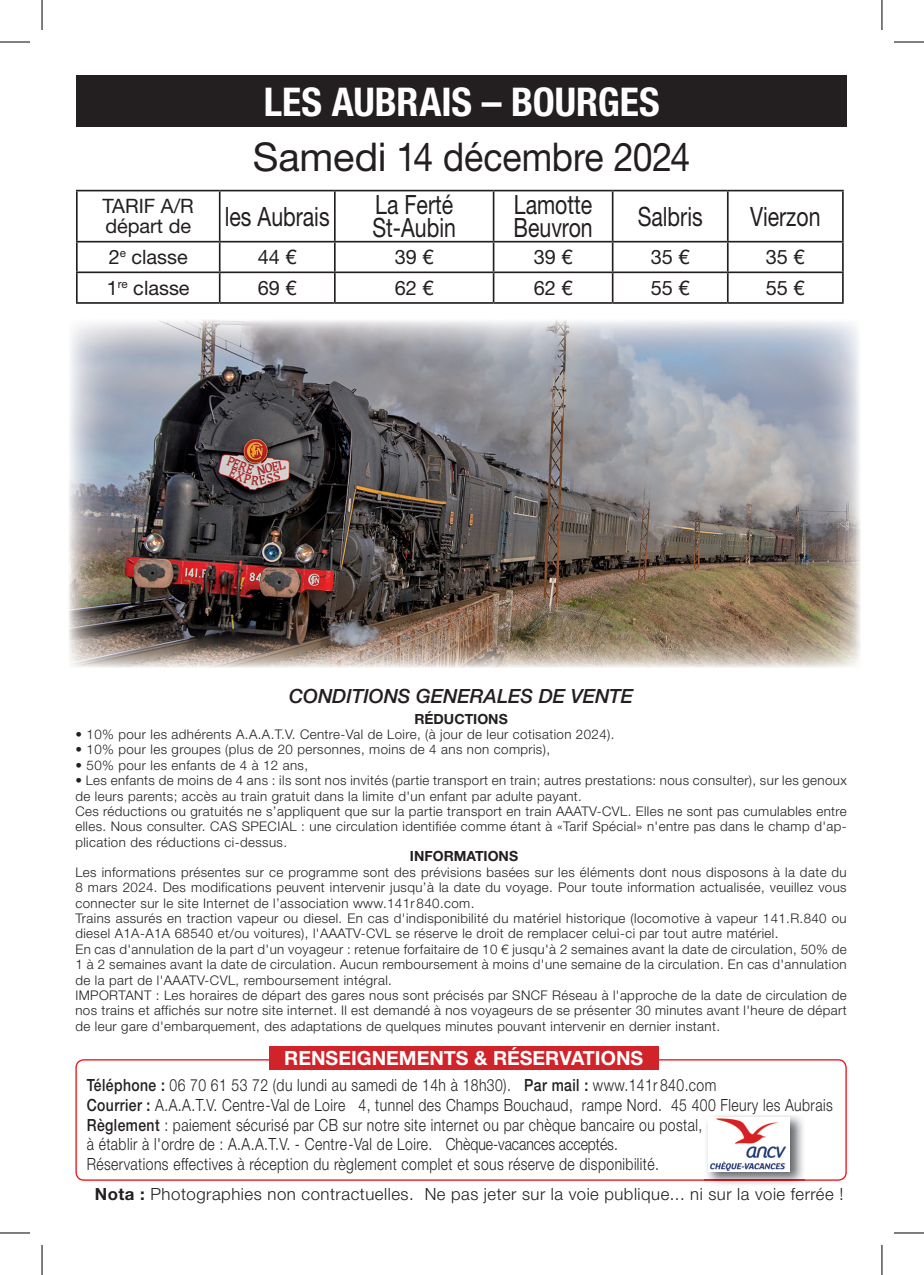
<style>
.page{position:relative;width:924px;height:1275px;background:#fff}
.page>*{position:absolute;margin:0;border:0;box-sizing:border-box;transform-origin:0 0}
.t1{font:39.6px "Helvetica Neue LT Std";letter-spacing:-.005em;color:#231f20}
.t2{font:700 condensed 39.6px "Helvetica Neue LT Std";color:#fff}
.t3{font:26.6px/22.4px "Helvetica Neue LT Std";color:#231f20;scale:.8 1}
.t4{font:20px "Helvetica Neue LT Std";color:#231f20}
.t5{font:19.8px/19.8px "Helvetica Neue LT Std";color:#231f20}
.t6{font:700 19.6px "Helvetica Neue LT Std";color:#fff}
.t7{font:italic 500 19.6px "Helvetica Neue LT Std";color:#231f20}
.t8{font:300 16.8px/19.6px "Helvetica Neue LT Std";letter-spacing:.03em;color:#231f20;scale:.83 1}
.t9{font:300 16.8px "Helvetica Neue LT Std";letter-spacing:.03em;color:#231f20}
.t10{font:700 14px "Helvetica Neue LT Std";color:#231f20}
.t11{font:300 13.2px/15.4px "Helvetica Neue LT Std";letter-spacing:.03em;color:#231f20}
.s1{font-weight:500}
.s2{font-weight:700}
</style>
<div class="page">
<hr style="left:76px;top:190px;width:143px;height:1px;background:#231f20">
<hr style="left:76px;top:191px;width:2px;height:50px;background:#231f20">
<hr style="left:219px;top:190px;width:115px;height:1px;background:#231f20">
<hr style="left:219px;top:191px;width:1px;height:50px;background:#231f20">
<hr style="left:334px;top:190px;width:159px;height:1px;background:#231f20">
<hr style="left:334px;top:191px;width:1px;height:50px;background:#231f20">
<hr style="left:493px;top:190px;width:119px;height:1px;background:#231f20">
<hr style="left:492px;top:191px;width:2px;height:50px;background:#231f20">
<hr style="left:612px;top:190px;width:115px;height:1px;background:#231f20">
<hr style="left:611px;top:191px;width:2px;height:50px;background:#231f20">
<hr style="left:727px;top:190px;width:116px;height:1px;background:#231f20">
<hr style="left:76px;top:241px;width:143px;height:1px;background:#231f20">
<hr style="left:76px;top:242px;width:2px;height:29px;background:#231f20">
<hr style="left:219px;top:241px;width:115px;height:1px;background:#231f20">
<hr style="left:334px;top:241px;width:159px;height:1px;background:#231f20">
<hr style="left:493px;top:241px;width:119px;height:1px;background:#231f20">
<hr style="left:492px;top:242px;width:2px;height:29px;background:#231f20">
<hr style="left:612px;top:241px;width:115px;height:1px;background:#231f20">
<hr style="left:611px;top:242px;width:2px;height:29px;background:#231f20">
<hr style="left:727px;top:241px;width:116px;height:1px;background:#231f20">
<hr style="left:76px;top:271px;width:143px;height:2px;background:#231f20">
<hr style="left:76px;top:273px;width:2px;height:29px;background:#231f20">
<hr style="left:219px;top:271px;width:115px;height:2px;background:#231f20">
<svg style="left:219px;top:242px;width:1px;height:60px"></svg>
<hr style="left:334px;top:271px;width:159px;height:2px;background:#231f20">
<svg style="left:334px;top:242px;width:1px;height:60px"></svg>
<hr style="left:493px;top:271px;width:119px;height:2px;background:#231f20">
<hr style="left:492px;top:273px;width:2px;height:29px;background:#231f20">
<hr style="left:612px;top:271px;width:115px;height:2px;background:#231f20">
<hr style="left:611px;top:273px;width:2px;height:29px;background:#231f20">
<hr style="left:727px;top:271px;width:116px;height:2px;background:#231f20">
<hr style="left:76px;top:302px;width:143px;height:2px;background:#231f20">
<hr style="left:219px;top:302px;width:115px;height:2px;background:#231f20">
<hr style="left:334px;top:302px;width:159px;height:2px;background:#231f20">
<hr style="left:493px;top:302px;width:119px;height:2px;background:#231f20">
<hr style="left:726px;top:191px;width:2px;height:50px;background:#231f20">
<hr style="left:841px;top:191px;width:2px;height:50px;background:#231f20">
<hr style="left:726px;top:242px;width:2px;height:29px;background:#231f20">
<hr style="left:841px;top:242px;width:2px;height:29px;background:#231f20">
<hr style="left:726px;top:273px;width:2px;height:29px;background:#231f20">
<hr style="left:841px;top:273px;width:2px;height:29px;background:#231f20">
<hr style="left:612px;top:302px;width:115px;height:2px;background:#231f20">
<hr style="left:727px;top:302px;width:116px;height:2px;background:#231f20">
<div style="left:77px;top:76px;width:769px;height:51px;background:#231f20"></div>
<svg style="left:75px;top:1059px;width:771px;height:121px"></svg>
<div style="left:269px;top:1046px;width:389px;height:24px;background:#d1232a"></div>
<img style="left:704px;top:1113px;width:100px;height:71px">
<img style="left:704px;top:1179px;width:100px;height:1px">
<div style="left:708px;top:1117px;width:81px;height:54px;background:#fff"></div>
<img style="left:709px;top:1118px;width:77px;height:52px">
<img style="left:69px;top:320px;width:791px;height:347px">
<hr style="left:0;top:42px;width:30px;height:1px;background:#000">
<hr style="left:893px;top:42px;width:30px;height:1px;background:#000">
<hr style="left:0;top:1232px;width:30px;height:1px;background:#000">
<hr style="left:893px;top:1232px;width:30px;height:1px;background:#000">
<hr style="left:42px;top:0;width:1px;height:30px;background:#000">
<hr style="left:42px;top:1245px;width:1px;height:30px;background:#000">
<hr style="left:881px;top:0;width:1px;height:30px;background:#000">
<hr style="left:881px;top:1245px;width:1px;height:30px;background:#000">
<h1 class="t2" style="left:264px;top:77px;width:397px">LES AUBRAIS – BOURGES</h1>
<h1 class="t1" style="left:253px;top:133px;width:439px">Samedi 14 décembre 2024</h1>
<h3 class="t5" style="left:103px;top:196px;width:93px">TARIF A/R départ de</h3>
<h2 class="t3" style="left:225px;top:205px;width:132px">les Aubrais</h2>
<h2 class="t3" style="left:372px;top:193px;width:106px">La Ferté<br>St-Aubin</h2>
<h2 class="t3" style="left:513px;top:193px;width:100px">Lamotte<br>Beuvron</h2>
<h2 class="t3" style="left:637px;top:205px;width:83px">Salbris</h2>
<h2 class="t3" style="left:749px;top:205px;width:90px">Vierzon</h2>
<h3 class="t5" style="left:109px;top:247px;width:81px">2<sup>e</sup> classe</h3>
<h3 class="t4" style="left:258px;top:245px;width:40px">44 €</h3>
<h3 class="t4" style="left:394px;top:245px;width:40px">39 €</h3>
<h3 class="t4" style="left:533px;top:245px;width:40px">39 €</h3>
<h3 class="t4" style="left:650px;top:245px;width:40px">35 €</h3>
<h3 class="t4" style="left:765px;top:245px;width:40px">35 €</h3>
<h3 class="t5" style="left:107px;top:277px;width:84px">1<sup>re</sup> classe</h3>
<h3 class="t4" style="left:258px;top:276px;width:40px">69 €</h3>
<h3 class="t4" style="left:394px;top:276px;width:40px">62 €</h3>
<h3 class="t4" style="left:533px;top:276px;width:40px">62 €</h3>
<h3 class="t4" style="left:650px;top:276px;width:40px">55 €</h3>
<h3 class="t4" style="left:765px;top:276px;width:40px">55 €</h3>
<h3 class="t7" style="left:289px;top:684px;width:345px">CONDITIONS GENERALES DE VENTE</h3>
<p class="t10" style="left:414px;top:710px;width:95px">RÉDUCTIONS</p>
<p class="t11" style="left:75px;top:726px;width:540px">• 10% pour les adhérents A.A.A.T.V. Centre-Val de Loire, (à jour de leur cotisation 2024).</p>
<p class="t11" style="left:75px;top:741px;width:476px">• 10% pour les groupes (plus de 20 personnes, moins de 4 ans non compris),</p>
<p class="t11" style="left:75px;top:757px;width:234px">• 50% pour les enfants de 4 à 12 ans,</p>
<p class="t11" style="left:75px;top:772px;width:772px">• Les enfants de moins de 4 ans : ils sont nos invités (partie transport en train; autres prestations: nous consulter), sur les genoux de leurs parents; accès au train gratuit dans la limite d'un enfant par adulte payant.<br>Ces réductions ou gratuités ne s’appliquent que sur la partie transport en train AAATV-CVL. Elles ne sont pas cumulables entre elles. Nous consulter. CAS SPECIAL : une circulation identifiée comme étant à «Tarif Spécial» n'entre pas dans le champ d'ap&shy;plication des réductions ci-dessus.</p>
<p class="t10" style="left:410px;top:847px;width:110px">INFORMATIONS</p>
<p class="t11" style="left:75px;top:864px;width:772px">Les informations présentes sur ce programme sont des prévisions basées sur les éléments dont nous disposons à la date du 8 mars 2024. Des modifications peuvent intervenir jusqu’à la date du voyage. Pour toute information actualisée, veuillez vous connecter sur le site Internet de l’association www.141r 840.com.<br>Trains assurés en traction vapeur ou diesel. En cas d'indisponibilité du matériel historique (locomotive à vapeur 141.R.840 ou diesel A1A-A1A 68540 et/ou voitures), l'AAATV-CVL se réserve le droit de remplacer celui-ci par tout autre matériel.<br>En cas d'annulation de la part d'un voyageur : retenue forfaitaire de 10 € jusqu'à 2 semaines avant la date de circulation, 50% de 1 à 2 semaines avant la date de circulation. Aucun remboursement à moins d'une semaine de la circulation. En cas d'annulation de la part de l'AAATV-CVL, remboursement intégral.<br>IMPORTANT : Les horaires de départ des gares nous sont précisés par SNCF Réseau à l'approche de la date de circulation de nos trains et affichés sur notre site internet. Il est demandé à nos voyageurs de se présenter 30 minutes avant l'heure de départ de leur gare d'embarquement, des adaptations de quelques minutes pouvant intervenir en dernier instant.</p>
<h3 class="t6" style="left:284px;top:1046px;width:360px">RENSEIGNEMENTS &amp; RÉSERVATIONS</h3>
<p class="t8" style="left:87px;top:1075px;width:899px"><span class="s1">Téléphone :</span> 06 70 61 53 72 (du lundi au samedi de 14h à 18h30). <span class="s1">Par mail :</span> www.141r 840.com<br><span class="s1">Courrier :</span> A.A.A.T.V. Centre-Val de Loire 4, tunnel des Champs Bouchaud, rampe Nord. 45 400 Fleury les Aubrais <span class="s1">Règlement</span> : paiement sécurisé par CB sur notre site internet ou par chèque bancaire ou postal,<br>à établir à l'ordre de : A.A.A.T.V. - Centre-Val de Loire. Chèque-vacances acceptés.<br>Réservations effectives à réception du règlement complet et sous réserve de disponibilité.</p>
<p class="t9" style="left:95px;top:1184px;width:749px"><span class="s2">Nota :</span> Photographies non contractuelles. Ne pas jeter sur la voie publique... ni sur la voie ferrée !</p>
</div>
